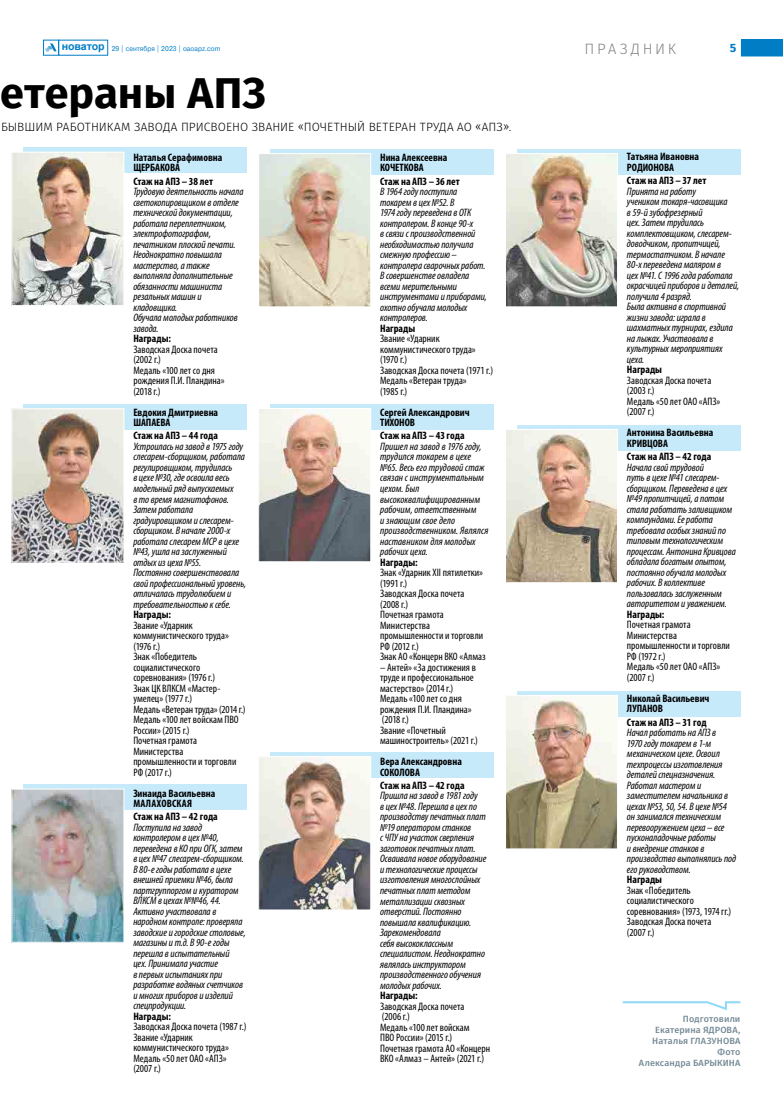
<style>
.page{position:relative;width:783px;height:1106px;background:#fff}
.page>*{position:absolute;margin:0;border:0;box-sizing:border-box;transform-origin:0 0}
.t1{font:700 43px "Fira Sans OT";letter-spacing:.005em;color:#000}
.t2{font:15px "Fira Sans OT Light";color:#808285}
.t3{font:12px "Fira Sans OT Light";letter-spacing:.02em;color:#000}
.t4{font:700 12px "Fira Sans OT";color:#007dc5}
.t5{font:italic condensed 10.8px/10.5px "Myriad Pro";letter-spacing:-.005em;color:#000}
.t6{font:condensed 10.8px/10.5px "Myriad Pro";color:#000}
.t7{font:700 condensed 10.8px/10.5px "Myriad Pro";color:#000}
.t8{font:9px/11px "Fira Sans OT Medium";letter-spacing:.015em;color:#748a96;text-align:right}
.t9{font:7px "Pragmatica";letter-spacing:.01em;color:#007dc5;scale:.93 1}
.s1{font-family:"Arial";font-weight:700;font-size:10.6px}
</style>
<div class="page">
<div style="left:517px;top:691px;width:223px;height:25px;background:#c7eafb"></div>
<img style="left:507px;top:697px;width:109px;height:150px">
<div style="left:505px;top:695px;width:113px;height:154px;border:1px solid #fff"></div>
<div style="left:517px;top:425px;width:223px;height:25px;background:#c7eafb"></div>
<img style="left:507px;top:431px;width:109px;height:150px">
<div style="left:505px;top:429px;width:113px;height:154px;border:1px solid #fff"></div>
<div style="left:517px;top:149px;width:223px;height:25px;background:#c7eafb"></div>
<img style="left:507px;top:155px;width:109px;height:150px">
<div style="left:505px;top:153px;width:113px;height:154px;border:1px solid #fff"></div>
<div style="left:270px;top:752px;width:223px;height:25px;background:#c7eafb"></div>
<img style="left:260px;top:758px;width:109px;height:150px">
<div style="left:258px;top:756px;width:113px;height:154px;border:1px solid #fff"></div>
<div style="left:270px;top:404px;width:223px;height:25px;background:#c7eafb"></div>
<img style="left:260px;top:410px;width:109px;height:150px">
<div style="left:258px;top:408px;width:113px;height:154px;border:1px solid #fff"></div>
<div style="left:270px;top:149px;width:223px;height:25px;background:#c7eafb"></div>
<img style="left:260px;top:155px;width:109px;height:150px">
<div style="left:258px;top:153px;width:113px;height:154px;border:1px solid #fff"></div>
<div style="left:24px;top:784px;width:223px;height:26px;background:#c7eafb"></div>
<img style="left:13px;top:790px;width:109px;height:150px">
<div style="left:11px;top:788px;width:113px;height:154px;border:1px solid #fff"></div>
<div style="left:24px;top:404px;width:223px;height:26px;background:#c7eafb"></div>
<img style="left:13px;top:410px;width:109px;height:150px">
<div style="left:11px;top:408px;width:113px;height:154px;border:1px solid #fff"></div>
<div style="left:24px;top:148px;width:223px;height:25px;background:#c7eafb"></div>
<img style="left:13px;top:154px;width:109px;height:150px">
<div style="left:11px;top:152px;width:113px;height:154px;border:1px solid #fff"></div>
<svg style="left:622px;top:1001px;width:119px;height:10px"></svg>
<div style="left:43px;top:40px;width:16px;height:16px;border:1px solid #007dc5"></div>
<svg style="left:45px;top:44px;width:12px;height:7px"></svg>
<svg style="left:740px;top:39px;width:42px;height:17px"></svg>
<p class="t9" style="left:62px;top:44px;width:172px"><span class="s1">новатор</span> 29 | сентября | 2023 | oaoapz.com</p>
<h2 class="t2" style="left:584px;top:38px;width:91px">праз дник</h2>
<p class="t4" style="left:729px;top:39px;width:8px">5</p>
<h1 class="t1" style="left:0;top:63px;width:266px">етераны АПЗ</h1>
<p class="t3" style="left:1px;top:118px;width:512px">бывшим работн икам завода п рисвоен о зван ие «Почетн ый ветеран труда АО «АПЗ».</p>
<p class="t7" style="left:133px;top:152px;width:90px">Наталья Серафимовна<br>ЩЕРБАКОВА</p>
<p class="t7" style="left:133px;top:175px;width:81px">Стаж на АПЗ – 38 лет</p>
<p class="t5" style="left:133px;top:186px;width:112px">Трудовую деятельность начала светокопировщиком в отделе технической документации, работала переплетчиком, электрофотографом, печатником плоской печати.<br>Неоднократно повышала мастерство, а также выполняла дополнительные обязанности машиниста резальных машин и кладовщика.<br>Обучала молодых работников завода.</p>
<p class="t7" style="left:133px;top:333px;width:39px">Награды:</p>
<p class="t6" style="left:133px;top:343px;width:93px">Заводская Доска почета (2002 г.)<br>Медаль «100 лет со дня рождения П.И. Пландина» (2018 г.)</p>
<p class="t7" style="left:133px;top:406px;width:86px">Евдокия Дмитриевна<br>ШАПАЕВА</p>
<p class="t7" style="left:133px;top:430px;width:86px">Стаж на АПЗ – 44 года</p>
<p class="t5" style="left:133px;top:441px;width:114px">Устроилась на завод в 1975 году слесарем-сборщиком, работала регулировщиком, трудилась<br>в цехе №30, где освоила весь модельный ряд выпускаемых<br>в то время магнитофонов.<br>Затем работала градуировщиком и слесарем&shy;сборщиком. В начале 2000-х работала слесарем МСР в цехе №43, ушла на заслуженный отдых из цеха №55.<br>Постоянно совершенствовала свой профессиональный уровень, отличалась трудолюбием и требовательностью к себе.</p>
<p class="t7" style="left:133px;top:609px;width:39px">Награды:</p>
<p class="t6" style="left:133px;top:619px;width:114px">Звание «Ударник коммунистического труда» (1976 г.)<br>Знак «Победитель социалистического соревнования» (1976 г.)<br>Знак ЦК ВЛКСМ «Мастер&shy;умелец» (1977 г.)<br>Медаль «Ветеран труда» (2014 г.)<br>Медаль «100 лет войскам ПВО<br>России» (2015 г.)<br>Почетная грамота<br>Министерства промышленности и торговли<br>РФ (2017 г.)</p>
<p class="t7" style="left:133px;top:787px;width:84px">Зинаида Васильевна<br>Малаховская</p>
<p class="t7" style="left:133px;top:811px;width:86px">Стаж на АПЗ – 42 года</p>
<p class="t5" style="left:133px;top:822px;width:114px">Поступила на завод контролером в цех №40, переведена в КО при ОГК, затем в цех №47 слесарем-сборщиком.<br>В 80-е годы работала в цехе внешней приемки №46, была партгруппоргом и куратором<br>ВЛКСМ в цехах №№46, 44.<br>Активно участвовала в народном контроле: проверяла заводские и городские столовые, магазины и т.д. В 90-е годы перешла в испытательный<br>цех. Принимала участие<br>в первых испытаниях при разработке водяных счетчиков и многих приборов и изделий спецпродукции.</p>
<p class="t7" style="left:133px;top:1010px;width:39px">Награды:</p>
<p class="t6" style="left:133px;top:1021px;width:115px">Заводская Доска почета (1987 г.)<br>Звание «Ударник коммунистического труда»<br>Медаль «50 лет ОАО «АПЗ» (2007 г.)</p>
<p class="t7" style="left:380px;top:151px;width:69px">Нина Алексеевна<br>КОЧЕТКОВА</p>
<p class="t7" style="left:380px;top:175px;width:81px">Стаж на АПЗ – 36 лет</p>
<p class="t5" style="left:380px;top:186px;width:108px">В 1964 году поступила токарем в цех №52. В<br>1974 году переведена в ОТК контролером. В конце 90-х<br>в связи с производственной необходимостью получила смежную профессию – контролера сварочных работ.<br>В совершенстве овладела всеми мерительными инструментами и приборами, охотно обучала молодых контролеров.</p>
<p class="t7" style="left:380px;top:322px;width:37px">Награды</p>
<p class="t6" style="left:380px;top:333px;width:114px">Звание «Ударник коммунистического труда» (1970 г.)<br>Заводская Доска почета (1971 г.)<br>Медаль «Ветеран труда»<br>(1985 г.)</p>
<p class="t7" style="left:380px;top:406px;width:91px">Сергей Александрович<br>ТИХОНОВ</p>
<p class="t7" style="left:380px;top:430px;width:86px">Стаж на АПЗ – 43 года</p>
<p class="t5" style="left:380px;top:441px;width:110px">Пришел на завод в 1976 году, трудился токарем в цехе №65. Весь его трудовой стаж связан с инструментальным цехом. Был высококвалифицированным рабочим, ответственным<br>и знающим свое дело производственником. Являлся наставником для молодых рабочих цеха.</p>
<p class="t7" style="left:380px;top:556px;width:39px">Награды:</p>
<p class="t6" style="left:380px;top:567px;width:107px">Знак «Ударник XII пятилетки» (1991 г.)<br>Заводская Доска почета (2008 г.)<br>Почетная грамота<br>Министерства промышленности и торговли<br>РФ (2012 г.)<br>Знак АО «Концерн ВКО «Алмаз</p>
<p class="t6" style="left:380px;top:661px;width:99px">– Антей» «За достижения в труде и профессиональное мастерство» (2014 г.)<br>Медаль «100 лет со дня рождения П.И. Пландина» (2018 г.)<br>Звание «Почетный машиностроитель» (2021 г.)</p>
<p class="t7" style="left:380px;top:756px;width:83px">Вера Александровна<br>СО КОЛОВА</p>
<p class="t7" style="left:380px;top:780px;width:86px">Стаж на АПЗ – 42 года</p>
<p class="t5" style="left:380px;top:790px;width:108px">Пришла на завод в 1981 году<br>в цех №48. Перешла в цех по производству печатных плат №19 оператором станков<br>с ЧПУ на участок сверления заготовок печатных плат.<br>Осваивала новое оборудование и технологические процессы изготовления многослойных печатных плат методом металлизации сквозных отверстий. Постоянно повышала квалификацию.<br>Зарекомендовала<br>себя высококлассным специалистом. Неоднократно являлась инструктором производственного обучения молодых рабочих.</p>
<p class="t7" style="left:380px;top:990px;width:39px">Награды:</p>
<p class="t6" style="left:380px;top:1000px;width:111px">Заводская Доска почета<br>(2006 г.)<br>Медаль «100 лет войскам<br>ПВО России» (2015 г.)<br>Почетная грамота АО «Концерн<br>ВКО «Алмаз – Антей» (2021 г.)</p>
<p class="t7" style="left:626px;top:151px;width:74px">Татьяна Ивановна<br>РОДИОНОВА</p>
<p class="t7" style="left:626px;top:175px;width:81px">Стаж на АПЗ – 37 лет</p>
<p class="t5" style="left:626px;top:186px;width:114px">Принята на работу<br>учеником токаря-часовщика<br>в 59-й зубофрезерный<br>цех. Затем трудилась комплектовщиком, слесарем&shy;доводчиком, пропитчицей, термостатчиком. В начале<br>80-х переведена маляром в<br>цех №41. С 1996 года работала окрасчицей приборов и деталей, получила 4 разряд.<br>Была активна в спортивной жизни завода: играла в шахматных турнирах, ездила на лыжах. Участвовала в культурных мероприятиях цеха.</p>
<p class="t7" style="left:626px;top:364px;width:37px">Награды</p>
<p class="t6" style="left:626px;top:375px;width:95px">Заводская Доска почета (2003 г.)<br>Медаль «50 лет ОАО «АПЗ» (2007 г.)</p>
<p class="t7" style="left:626px;top:427px;width:88px">Антонина Васильевна<br>КРИВЦОВА</p>
<p class="t7" style="left:626px;top:451px;width:86px">Стаж на АПЗ – 42 года</p>
<p class="t5" style="left:626px;top:461px;width:110px">Начала свой трудовой<br>путь в цехе №41 слесарем&shy;сборщиком. Переведена в цех №49 пропитчицей, а потом стала работать заливщиком компаундами. Ее работа требовала особых знаний по типовым технологическим процессам. Антонина Кривцова обладала богатым опытом, постоянно обучала молодых рабочих. В коллективе пользовалась заслуженным авторитетом и уважением.</p>
<p class="t7" style="left:626px;top:608px;width:39px">Награды:</p>
<p class="t6" style="left:626px;top:619px;width:105px">Почетная грамота<br>Министерства промышленности и торговли<br>РФ (1972 г.)<br>Медаль «50 лет ОАО «АПЗ» (2007 г.)</p>
<p class="t7" style="left:626px;top:692px;width:84px">Николай Васильевич<br>ЛУПАНОВ</p>
<p class="t7" style="left:626px;top:716px;width:81px">Стаж на АПЗ – 31 год</p>
<p class="t5" style="left:626px;top:727px;width:111px">Начал работать на АПЗ в<br>1970 году токарем в 1-м механическом цехе. Освоил техпроцессы изготовления деталей спецназначения.<br>Работал мастером и заместителем начальника в цехах №53, 50, 54. В цехе №54 он занимался техническим перевооружением цеха – все пусконаладочные работы<br>и внедрение станков в производство выполнялись под его руководством.</p>
<p class="t7" style="left:626px;top:874px;width:37px">Награды</p>
<p class="t6" style="left:626px;top:884px;width:106px">Знак «Победитель социалистического соревнования» (1973, 1974 гг.)<br>Заводская Доска почета (2007 г.)</p>
<p class="t8" style="left:638px;top:1014px;width:103px">Подготовили<br>Екатерина ЯДРОВА,<br>Наталья ГЛАЗУНОВА<br>Фото<br>Александра БАРЫКИНА</p>
</div>
